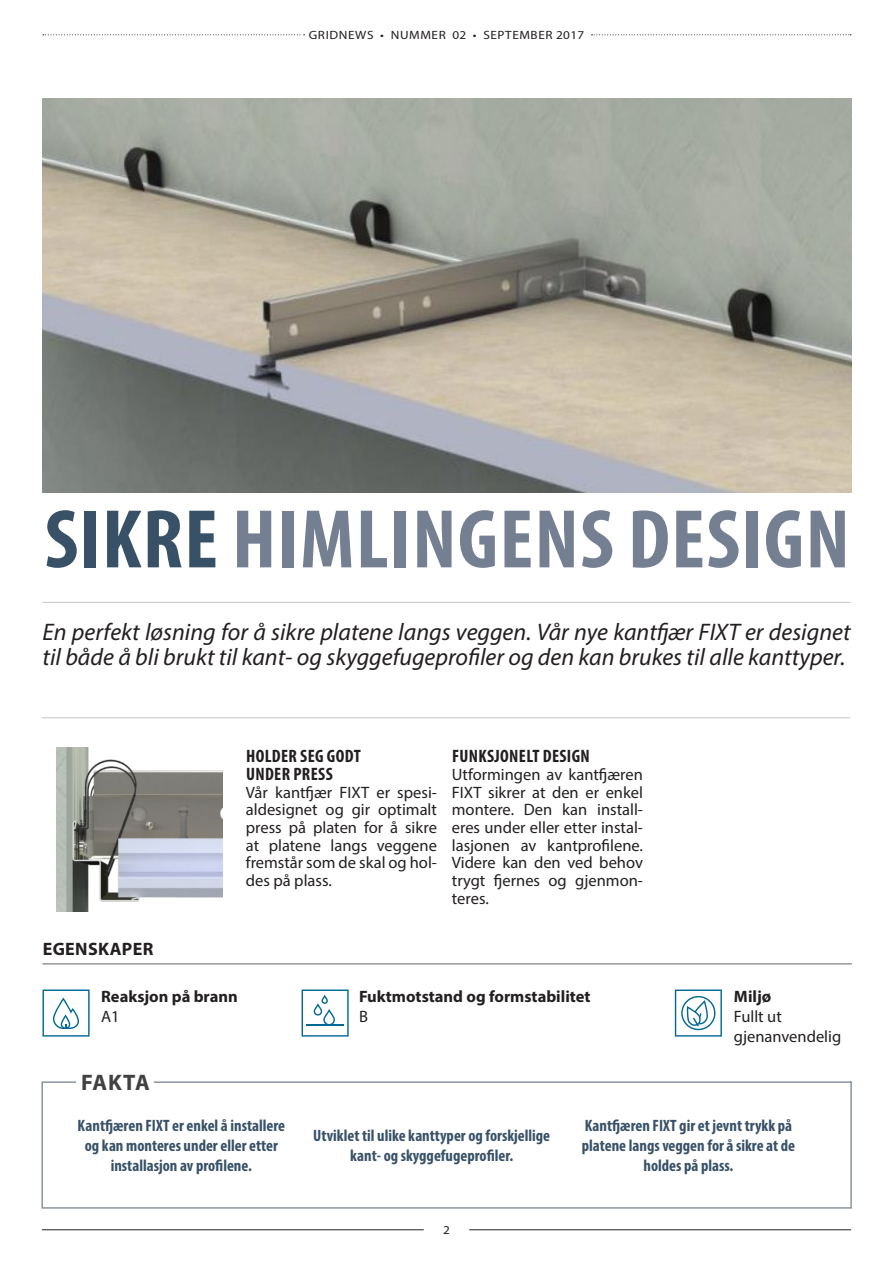
<style>
.page{position:relative;width:893px;height:1263px;background:#fff}
.page>*{position:absolute;margin:0;border:0;box-sizing:border-box;transform-origin:0 0}
.t1{font:700 condensed 84px "Myriad Pro";letter-spacing:.015em;color:#747f91}
.t2{font:italic 24px/25.5px "Myriad Pro";color:#231f20}
.t3{font:700 22.5px "Myriad Pro";letter-spacing:.015em;color:#414142}
.t4{font:700 condensed 18px/17.7px "Myriad Pro";letter-spacing:.02em;color:#231f20}
.t5{font:700 18px "Myriad Pro";letter-spacing:.02em;color:#231f20}
.t6{font:16.5px/17.7px "Myriad Pro";color:#231f20;text-align:justify}
.t7{font:700 condensed 16.5px/19.8px "Myriad Pro";color:#385167;text-align:center}
.t8{font:700 16.5px "Myriad Pro";color:#231f20}
.t9{font:12px "Myriad Pro";letter-spacing:.045em;color:#231f20;scale:1.1 1}
.s1{color:#385167}
</style>
<div class="page">
<img style="left:43px;top:99px;width:809px;height:393px">
<hr style="left:43px;top:963px;width:809px;height:1px;background:#949698">
<hr style="left:43px;top:602px;width:807px;height:1px;background:#c7c9cb">
<hr style="left:41px;top:717px;width:809px;height:1px;background:#c7c9cb">
<svg style="left:43px;top:34px;width:262px;height:1px"></svg>
<svg style="left:591px;top:34px;width:260px;height:1px"></svg>
<img style="left:56px;top:748px;width:166px;height:163px">
<hr style="left:42px;top:1229px;width:382px;height:1px;background:#231f20">
<hr style="left:469px;top:1229px;width:382px;height:1px;background:#231f20">
<svg style="left:41px;top:1081px;width:811px;height:128px"></svg>
<div style="left:77px;top:1068px;width:77px;height:26px;background:#fff"></div>
<svg style="left:43px;top:989px;width:47px;height:47px"></svg>
<svg style="left:302px;top:989px;width:47px;height:47px"></svg>
<svg style="left:675px;top:989px;width:47px;height:47px"></svg>
<p class="t9" style="left:309px;top:28px;width:252px">GRIDNEWS • NUMMER 02 • SEPTEMBER 2017</p>
<h1 class="t1" style="left:45px;top:487px;width:807px"><span class="s1">SIKRE</span> HIMLINGENS DESIGN</h1>
<h2 class="t2" style="left:43px;top:618px;width:810px">En perfekt løsning for å sikre platene langs veggen. Vår nye kantfjær FIXT er designet til både å bli brukt til kant- og skyggefugeprofiler og den kan brukes til alle kanttyper.</h2>
<p class="t4" style="left:246px;top:747px;width:116px">HOLDER SEG GODT<br>UNDER PRESS</p>
<p class="t6" style="left:246px;top:783px;width:193px">Vår kantfjær FIXT er spesi&shy;aldesignet og gir optimalt press på platen for å sikre at platene langs veggene fremstår som de skal og hol&shy;des på plass.</p>
<p class="t4" style="left:452px;top:747px;width:139px">FUNKSJONELT DESIGN</p>
<p class="t6" style="left:452px;top:765px;width:193px">Utformingen av kantfjæren FIXT sikrer at den er enkel montere. Den kan install&shy;eres under eller etter instal&shy;lasjonen av kantprofilene.<br>Videre kan den ved behov trygt fjernes og gjenmon&shy;teres.</p>
<p class="t5" style="left:43px;top:937px;width:112px">EGENSKAPER</p>
<p class="t8" style="left:101px;top:985px;width:138px">Reaksjon på brann</p>
<p class="t6" style="left:101px;top:1007px;width:20px">A1</p>
<p class="t8" style="left:359px;top:985px;width:233px">Fuktmotstand og formstabilitet</p>
<p class="t6" style="left:359px;top:1007px;width:10px">B</p>
<h3 class="t3" style="left:81px;top:1067px;width:70px">FAKTA</h3>
<p class="t8" style="left:734px;top:985px;width:39px">Miljø</p>
<p class="t6" style="left:734px;top:1006px;width:109px;line-height:19.8px">Fullt ut gjenanvendelig</p>
<p class="t7" style="left:78px;top:1115px;width:209px">Kantfjæren FIXT er enkel å installere og kan monteres under eller etter installasjon av profilene.</p>
<p class="t7" style="left:313px;top:1125px;width:238px">Utviklet til ulike kanttyper og forskjellige kant- og skyggefugeprofiler.</p>
<p class="t7" style="left:582px;top:1115px;width:215px">Kantfjæren FIXT gir et jevnt trykk på platene langs veggen for å sikre at de holdes på plass.</p>
<p class="t9" style="left:443px;top:1222px;width:8px">2</p>
</div>
